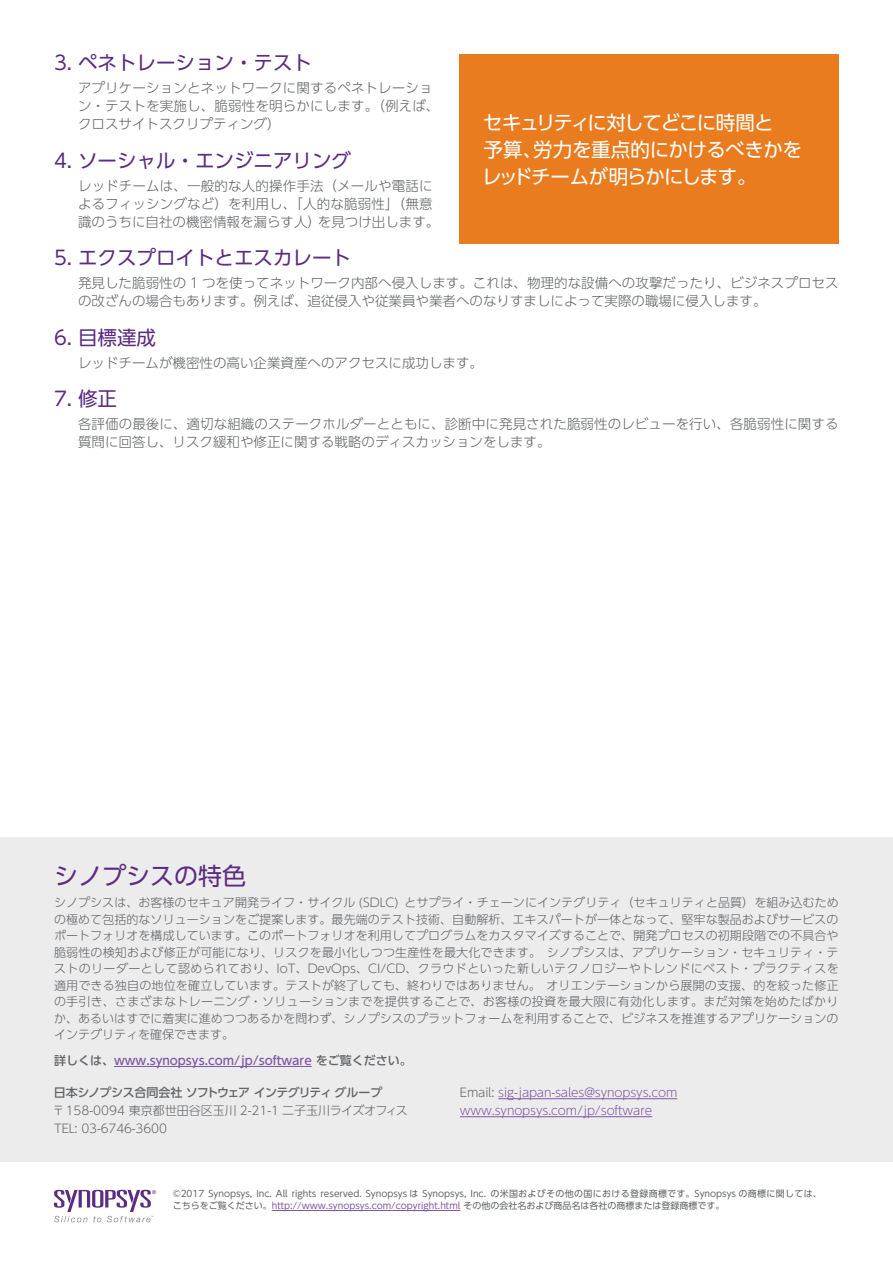
<style>
.page{position:relative;width:893px;height:1263px;background:#fff}
.page>*{position:absolute;margin:0;border:0;box-sizing:border-box;transform-origin:0 0}
.t1{font:24px "UD Shin Go Pro";color:#5b2c82}
.t2{font:19.5px "UD Shin Go Pro";color:#5b2c82}
.t3{font:19.5px/27px "UD Shin Go Pro";letter-spacing:-.035em;color:#fff}
.t4{font:300 13.5px/18px "UD Shin Go Pro";letter-spacing:.005em;color:#626466}
.t5{font:300 12px/16.5px "UD Shin Go Pro";color:#626466;text-align:justify}
.t6{font:300 12px/18px "UD Shin Go Pro";letter-spacing:-.01em;color:#7f58a4}
.t7{font:500 12px "UD Shin Go Pro";color:#7f58a4}
.t8{font:500 12px "UD Shin Go Pro";letter-spacing:-.05em;color:#626466}
.t9{font:9px/12px "UD Shin Go Pro";color:#626466}
.s1{color:#626466}
.s2{color:#7f58a4}
</style>
<div class="page">
<svg style="left:54px;top:1190px;width:102px;height:32px"></svg>
<hr style="left:272px;top:1210px;width:188px;height:1px;background:#7f58a4">
<div style="left:460px;top:54px;width:379px;height:189px;background:#ea7c20"></div>
<div style="left:0;top:838px;width:893px;height:324px;background:#ececed"></div>
<hr style="left:114px;top:1066px;width:198px;height:1px;background:#7f58a4">
<hr style="left:498px;top:1098px;width:179px;height:1px;background:#7f58a4">
<hr style="left:460px;top:1116px;width:192px;height:1px;background:#7f58a4">
<h2 class="t2" style="left:54px;top:47px;width:260px">3. ペネトレーション・テスト</h2>
<p class="t4" style="left:78px;top:79px;width:363px">アプリケーションとネットワークに関するペネトレーション・テストを実施し、脆弱性を明らかにします。（例えば、クロスサイトスクリプティング）</p>
<h2 class="t2" style="left:54px;top:144px;width:299px">4. ソーシャル・エンジニアリング</h2>
<p class="t4" style="left:78px;top:176px;width:363px">レッドチームは、一般的な人的操作手法（メールや電話によるフィッシングなど）を利用し、「人的な脆弱性」（無意識のうちに自社の機密情報を漏らす人）を見つけ出します。</p>
<h2 class="t2" style="left:54px;top:242px;width:299px">5. エクスプロイトとエスカレート</h2>
<p class="t4" style="left:78px;top:274px;width:762px">発見した脆弱性の 1 つを使ってネットワーク内部へ侵入します。これは、物理的な設備への攻撃だったり、ビジネスプロセスの改ざんの場合もあります。例えば、追従侵入や従業員や業者へのなりすましによって実際の職場に侵入します。</p>
<h2 class="t2" style="left:54px;top:321px;width:104px">6. 目標達成</h2>
<p class="t4" style="left:78px;top:353px;width:407px">レッドチームが機密性の高い企業資産へのアクセスに成功します。</p>
<h2 class="t2" style="left:54px;top:383px;width:65px">7. 修正</h2>
<p class="t4" style="left:78px;top:415px;width:762px">各評価の最後に、適切な組織のステークホルダーとともに、診断中に発見された脆弱性のレビューを行い、各脆弱性に関する質問に回答し、リスク緩和や修正に関する戦略のディスカッションをします。</p>
<h2 class="t3" style="left:482px;top:108px;width:321px">セキュリティに対してどこに時間と<br>予算、労力を重点的にかけるべきかをレッドチームが明らかにします。</h2>
<h1 class="t1" style="left:54px;top:856px;width:193px">シノプシスの特色</h1>
<p class="t5" style="left:54px;top:894px;width:786px">シノプシスは、お客様のセキュア開発ライフ・サイクル (SDLC) とサプライ・チェーンにインテグリティ（セキュリティと品質）を組み込むための極めて包括的なソリューションをご提案します。最先端のテスト技術、自動解析、エキスパートが一体となって、堅牢な製品およびサービスのポートフォリオを構成しています。このポートフォリオを利用してプログラムをカスタマイズすることで、開発プロセスの初期段階での不具合や脆弱性の検知および修正が可能になり、リスクを最小化しつつ生産性を最大化できます。シノプシスは、アプリケーション・セキュリティ・テストのリーダーとして認められており、IoT、DevOps、CI/CD、クラウドといった新しいテクノロジーやトレンドにベスト・プラクティスを適用できる独自の地位を確立しています。テストが終了しても、終わりではありません。オリエンテーションから展開の支援、的を絞った修正の手引き、さまざまなトレーニング・ソリューションまでを提供することで、お客様の投資を最大限に有効化します。まだ対策を始めたばかりか、あるいはすでに着実に進めつつあるかを問わず、シノプシスのプラットフォームを利用することで、ビジネスを推進するアプリケーションのインテグリティを確保できます。</p>
<p class="t7" style="left:54px;top:1050px;width:359px"><span class="s1">詳しくは、</span>www.synopsys.com/jp/software <span class="s1">をご覧ください。</span></p>
<p class="t8" style="left:54px;top:1083px;width:330px">日本シノプシス合同会社 ソフトウェア インテグリティ グループ</p>
<p class="t5" style="left:52px;top:1101px;width:357px;line-height:18px">〒158-0094 東京都世田谷区玉川 2-21-1 二子玉川ライズオフィス<br>TEL: 03-6746-3600</p>
<p class="t6" style="left:460px;top:1083px;width:219px"><span class="s1">Email:</span> sig-japan-sales@synopsys.com www.synopsys.com/jp/software</p>
<p class="t9" style="left:173px;top:1187px;width:650px">©2017 Synopsys, Inc. All rights reserved. Synopsys は Synopsys, Inc. の米国およびその他の国における登録商標です。Synopsys の商標に関しては、こちらをご覧ください。<span class="s2">http://www.synopsys.com/copyright.html</span> その他の会社名および商品名は各社の商標または登録商標です。</p>
</div>
